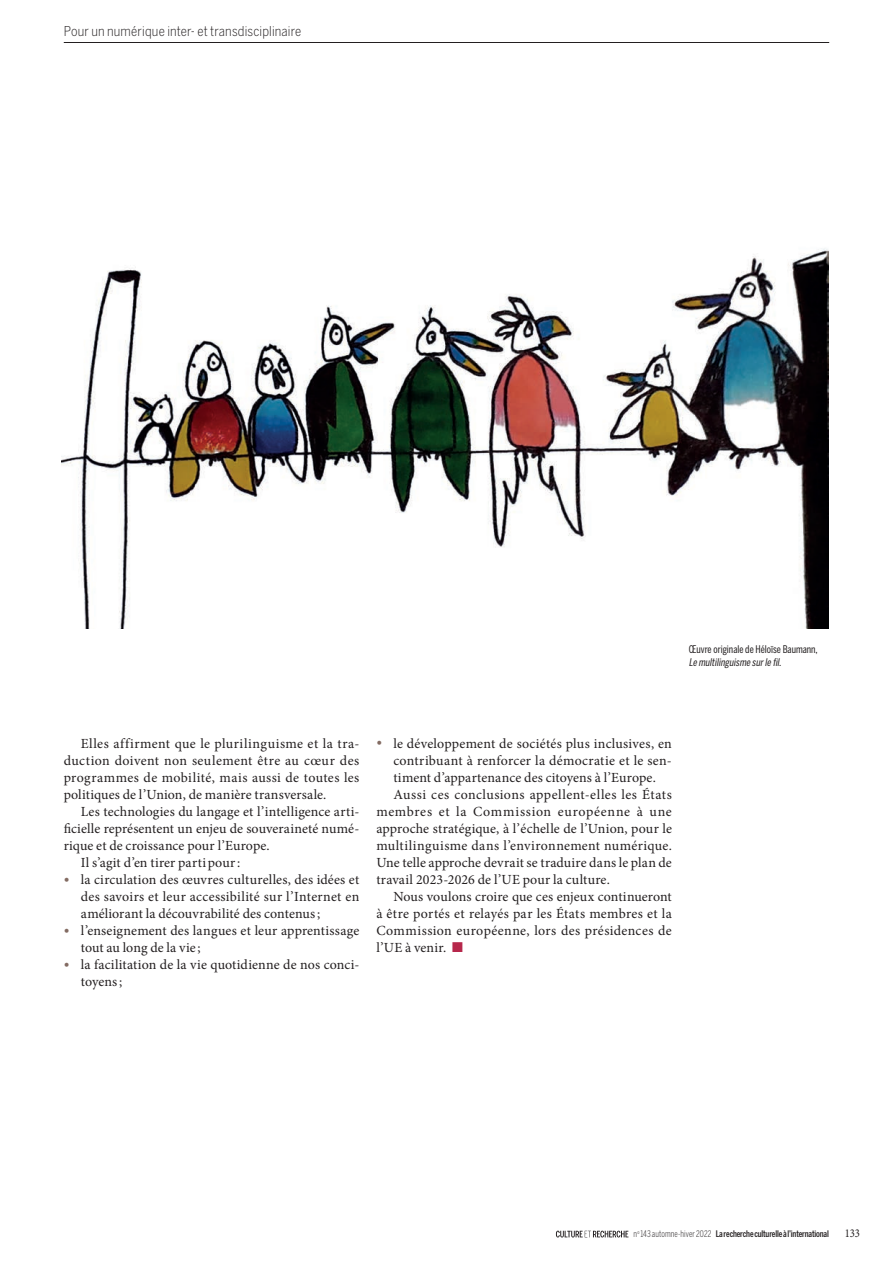
<style>
.page{position:relative;width:893px;height:1263px;background:#fff}
.page>*{position:absolute;margin:0;border:0;box-sizing:border-box;transform-origin:0 0}
.t1{font:13.95px/17px "Minion Pro";letter-spacing:.015em;color:#231f20;text-align:justify}
.t2{font:13.95px "Minion Pro";letter-spacing:.045em;color:#231f20}
.t3{font:300 13.5px "Benton Sans Cond";letter-spacing:.01em;color:#231f20}
.t4{font:12px "Minion Pro";color:#231f20;scale:.89 1}
.t5{font:10.5px/12.8px "Benton Sans Comp";color:#231f20}
.t6{font:500 9px "Benton Sans Comp";letter-spacing:-.015em;color:#231f20}
.s1{font-style:italic}
.s2{font-size:15px;color:#836b62}
.s3{color:#b6274b}
.s4{font-weight:300}
</style>
<div class="page">
<svg style="left:556px;top:1231px;width:72px;height:6px"></svg>
<hr style="left:64px;top:42px;width:765px;height:1px;background:#231f20">
<img style="left:62px;top:248px;width:767px;height:381px">
<p class="t3" style="left:64px;top:23px;width:239px">Pour un numérique inter- et transdisciplinaire</p>
<p class="t5" style="left:689px;top:643px;width:130px">Œuvre originale de Héloïse Baumann,<br><span class="s1">Le multilinguisme surle fil</span>.</p>
<p class="t1" style="left:64px;top:735px;width:297px;text-indent:17px">Elles affirment que le plurilinguisme et la tra&shy;duction doivent non seulement être au cœur des programmes de mobilité, mais aussi de toutes les politiques de l’Union, de manière transversale.</p>
<p class="t1" style="left:81px;top:803px;width:280px">Les technologies du langage et l’intelligence arti-</p>
<p class="t1" style="left:64px;top:820px;width:297px">ficielle représentent un enjeu de souveraineté numé-</p>
<p class="t1" style="left:64px;top:837px;width:207px">rique et de croissance pour l’Europe.</p>
<p class="t1" style="left:81px;top:854px;width:161px">Il s’agit d’en tirer partipour:</p>
<p class="t1" style="left:81px;top:871px;width:280px;text-indent:-17px"><span class="s2">•</span> la circulation des œuvres culturelles, des idées et des savoirs et leur accessibilité sur l’Internet en améliorant la découvrabilité des contenus;</p>
<p class="t1" style="left:81px;top:922px;width:280px;text-indent:-17px"><span class="s2">•</span> l’enseignement des langues et leur apprentissage tout au long de la vie ;</p>
<p class="t1" style="left:81px;top:956px;width:280px;text-indent:-17px"><span class="s2">•</span> la facilitation de la vie quotidienne de nos conci&shy;toyens;</p>
<p class="t1" style="left:376px;top:735px;width:297px"><span class="s2">•</span> le développement de sociétés plus inclusives, en</p>
<p class="t1" style="left:393px;top:752px;width:280px">contribuant à renforcer la démocratie et le sen-</p>
<p class="t1" style="left:393px;top:769px;width:264px">timent d’appartenance des citoyens à l’Europe.</p>
<p class="t1" style="left:393px;top:786px;width:280px">Aussi ces conclusions appellent-elles les États</p>
<p class="t2" style="left:376px;top:802px;width:297px">membres et la Commission européenne à une</p>
<p class="t1" style="left:376px;top:820px;width:297px">approche stratégique, à l’échelle de l’Union, pour le</p>
<p class="t1" style="left:376px;top:837px;width:297px">multilinguisme dans l’environnement numérique.</p>
<p class="t1" style="left:376px;top:854px;width:297px">Une telle approche devrait se traduire dans le plan de</p>
<p class="t1" style="left:376px;top:871px;width:235px">travail 2023-2026 de l’UE pour la culture.</p>
<p class="t1" style="left:393px;top:888px;width:280px">Nous voulons croire que ces enjeux continueront</p>
<p class="t1" style="left:376px;top:905px;width:297px">à être portés et relayés par les États membres et la</p>
<p class="t1" style="left:376px;top:922px;width:297px">Commission européenne, lors des présidences de</p>
<p class="t1" style="left:376px;top:939px;width:88px">l’UE à venir. <span class="s3">■</span></p>
<p class="t6" style="left:634px;top:1229px;width:197px"><span class="s4">n</span><sup>o</sup> <span class="s4">143 automne-hiver 2022</span> La recherche culturelle à l’international</p>
<p class="t4" style="left:845px;top:1225px;width:18px">133</p>
</div>
